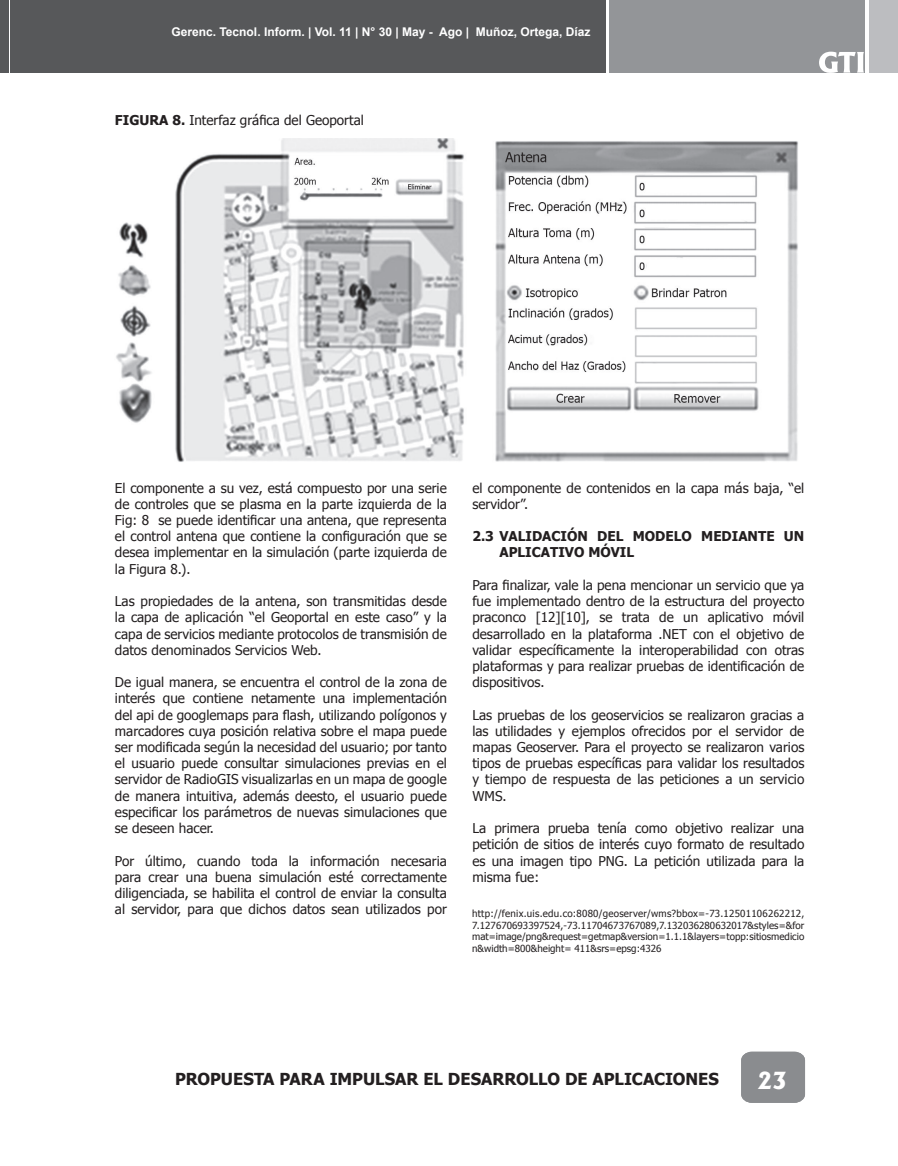
<style>
.page{position:relative;width:898px;height:1166px;background:#fff}
.page>*{position:absolute;margin:0;border:0;box-sizing:border-box;transform-origin:0 0}
.t1{font:800 22.5px "Albertus";color:#fff}
.t2{font:700 16.5px "Tahoma";color:#231f20}
.t3{font:13.5px/16.2px "Tahoma";color:#231f20;text-align:justify}
.t4{font:700 13.5px "Tahoma";color:#231f20}
.t5{font:700 12px "Arial";color:#fff}
.t6{font:9.75px/11.7px "Tahoma";color:#231f20;text-align:justify}
.s1{font-weight:700}
</style>
<div class="page">
<div style="left:10px;top:0;width:595px;height:73px;background:#57585a"></div>
<div style="left:609px;top:0;width:255px;height:73px;background:#939598"></div>
<div style="left:868px;top:0;width:29px;height:73px;background:#bcbdc0"></div>
<div style="left:741px;top:1051px;width:63px;height:51px;background:#8a8c8f"></div>
<div style="left:0;top:0;width:9px;height:73px;background:#57585a"></div>
<svg style="left:819px;top:52px;width:44px;height:21px"></svg>
<img style="left:116px;top:138px;width:682px;height:324px">
<p class="t5" style="left:171px;top:24px;width:420px">Gerenc. Tecnol. Inform. | Vol. 11 | N° 30 | May - Ago | Muñoz, Ortega, Díaz</p>
<p class="t3" style="left:115px;top:111px;width:250px"><span class="s1">FIGURA 8.</span> Interfaz gráfica del Geoportal</p>
<p class="t3" style="left:115px;top:479px;width:333px">El componente a su vez, está compuesto por una serie de controles que se plasma en la parte izquierda de la Fig: 8 se puede identificar una antena, que representa el control antena que contiene la configuración que se desea implementar en la simulación (parte izquierda de la Figura 8.).</p>
<p class="t3" style="left:115px;top:592px;width:333px">Las propiedades de la antena, son transmitidas desde la capa de aplicación “el Geoportal en este caso” y la capa de servicios mediante protocolos de transmisión de datos denominados Servicios Web.</p>
<p class="t3" style="left:115px;top:673px;width:333px">De igual manera, se encuentra el control de la zona de interés que contiene netamente una implementación del api de googlemaps para flash, utilizando polígonos y marcadores cuya posición relativa sobre el mapa puede ser modificada según la necesidad del usuario; por tanto el usuario puede consultar simulaciones previas en el servidor de RadioGIS visualizarlas en un mapa de google de manera intuitiva, además deesto, el usuario puede especificar los parámetros de nuevas simulaciones que se deseen hacer.</p>
<p class="t3" style="left:115px;top:851px;width:333px">Por último, cuando toda la información necesaria para crear una buena simulación esté correctamente diligenciada, se habilita el control de enviar la consulta al servidor, para que dichos datos sean utilizados por</p>
<p class="t3" style="left:472px;top:479px;width:333px">el componente de contenidos en la capa más baja, “el servidor”.</p>
<p class="t4" style="left:472px;top:526px;width:46px">2.3 VALIDACIÓN</p>
<p class="t4" style="left:597px;top:526px;width:10px">DEL</p>
<p class="t4" style="left:632px;top:526px;width:11px">MODELO</p>
<p class="t4" style="left:701px;top:526px;width:10px">MEDIANTE</p>
<p class="t4" style="left:783px;top:526px;width:22px">UN</p>
<p class="t4" style="left:499px;top:543px;width:136px">APLICATIVO MÓVIL</p>
<p class="t3" style="left:472px;top:576px;width:333px">Para finalizar, vale la pena mencionar un servicio que ya fue implementado dentro de la estructura del proyecto praconco [12][10], se trata de un aplicativo móvil desarrollado en la plataforma .NET con el objetivo de validar específicamente la interoperabilidad con otras plataformas y para realizar pruebas de identificación de dispositivos.</p>
<p class="t3" style="left:472px;top:705px;width:333px">Las pruebas de los geoservicios se realizaron gracias a las utilidades y ejemplos ofrecidos por el servidor de mapas Geoserver. Para el proyecto se realizaron varios tipos de pruebas específicas para validar los resultados y tiempo de respuesta de las peticiones a un servicio WMS.</p>
<p class="t3" style="left:472px;top:819px;width:333px">La primera prueba tenía como objetivo realizar una petición de sitios de interés cuyo formato de resultado es una imagen tipo PNG. La petición utilizada para la misma fue:</p>
<p class="t6" style="left:472px;top:906px;width:333px">http://fenix.uis.edu.co:8080/geoserver/wms?bbox=-73.12501106262212, 7.127670693397524,-73.11704673767089,7.132036280632017&amp;styles=&amp;for mat=image/png&amp;request=getmap&amp;version=1.1.1&amp;layers=topp:sitiosmedicio n&amp;width=800&amp;height= 411&amp;srs=epsg:4326</p>
<p class="t2" style="left:175px;top:1067px;width:545px">PROPUESTA PARA IMPULSAR EL DESARROLLO DE APLICACIONES</p>
<h1 class="t1" style="left:757px;top:1066px;width:31px">23</h1>
</div>
